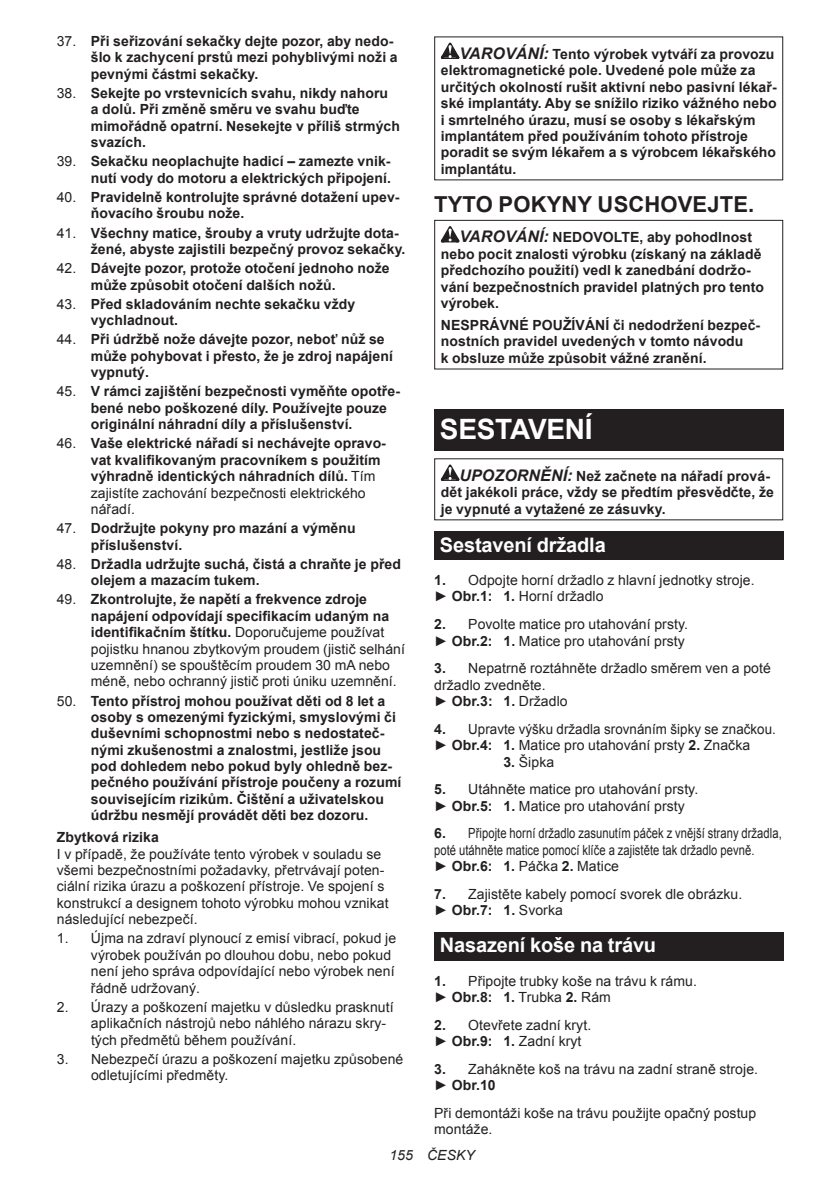
<style>
.page{position:relative;width:840px;height:1191px;background:#fff}
.page>*{position:absolute;margin:0;border:0;box-sizing:border-box;transform-origin:0 0}
.t1{font:700 28px "Arial";letter-spacing:-.01em;color:#fff}
.t2{font:700 22px "Arial";letter-spacing:.005em;color:#231f20}
.t3{font:700 20px "Arial";letter-spacing:-.01em;color:#fff}
.t4{font:700 14px/16.4px "Arial";letter-spacing:.005em;color:#231f20}
.t5{font:14px/16.4px "Arial";letter-spacing:.005em;color:#231f20}
.t6{font:14px/16.4px "Arial";letter-spacing:.005em;color:#231f20;scale:.8 1}
.t7{font:14px/16.4px "Arial";letter-spacing:.005em;color:#231f20;scale:.95 1}
.t8{font:italic 14px "Arial";letter-spacing:.005em;color:#231f20}
.s1{font-weight:400}
.s2{font-weight:700}
.s3{font-style:italic;font-size:16px}
</style>
<div class="page">
<svg style="left:440px;top:43px;width:19px;height:16px"></svg>
<svg style="left:440px;top:226px;width:19px;height:16px"></svg>
<div style="left:434px;top:220px;width:348px;height:149px;border:1px solid #231f20"></div>
<div style="left:434px;top:409px;width:348px;height:41px;background:#231f20"></div>
<svg style="left:440px;top:464px;width:19px;height:17px"></svg>
<div style="left:434px;top:531px;width:348px;height:29px;background:#231f20"></div>
<div style="left:434px;top:932px;width:348px;height:28px;background:#231f20"></div>
<p class="t4" style="left:91px;top:33px;width:308px;text-indent:-34px"><span class="s1">37.</span> Při seřizování sekačky dejte pozor, aby nedo&shy;šlo k zachycení prstů mezi pohyblivými noži a pevnými částmi sekačky.</p>
<p class="t4" style="left:91px;top:85px;width:310px;text-indent:-34px"><span class="s1">38.</span> Sekejte po vrstevnicích svahu, nikdy nahoru<br>a dolů. Při změně směru ve svahu buďte mimořádně opatrní. Nesekejte v příliš strmých svazích.</p>
<p class="t4" style="left:57px;top:154px;width:335px;text-align:right"><span class="s1">39.</span> Sekačku neoplachujte hadicí – zamezte vnik&shy;nutí vody do motoru a elektrických připojení.</p>
<p class="t4" style="left:91px;top:189px;width:310px;text-indent:-34px"><span class="s1">40.</span> Pravidelně kontrolujte správné dotažení upev&shy;ňovacího šroubu nože.</p>
<p class="t4" style="left:91px;top:225px;width:316px;text-indent:-34px"><span class="s1">41.</span> Všechny matice, šrouby a vruty udržujte dota&shy;žené, abyste zajistili bezpečný provoz sekačky.</p>
<p class="t4" style="left:91px;top:260px;width:300px;text-indent:-34px"><span class="s1">42.</span> Dávejte pozor, protože otočení jednoho nože může způsobit otočení dalších nožů.</p>
<p class="t4" style="left:91px;top:296px;width:266px;text-indent:-34px"><span class="s1">43.</span> Před skladováním nechte sekačku vždy vychladnout.</p>
<p class="t4" style="left:91px;top:332px;width:303px;text-indent:-34px"><span class="s1">44.</span> Při údržbě nože dávejte pozor, neboť nůž se může pohybovat i přesto, že je zdroj napájení vypnutý.</p>
<p class="t4" style="left:91px;top:384px;width:310px;text-indent:-34px"><span class="s1">45.</span> V rámci zajištění bezpečnosti vyměňte opotře&shy;bené nebo poškozené díly. Používejte pouze originální náhradní díly a příslušenství.</p>
<p class="t4" style="left:91px;top:436px;width:296px;text-indent:-34px"><span class="s1">46.</span> Vaše elektrické nářadí si nechávejte opravo&shy;vat kvalifikovaným pracovníkem s použitím výhradně identických náhradních dílů. <span class="s1">Tím zajistíte zachování bezpečnosti elektrického nářadí.</span></p>
<p class="t4" style="left:91px;top:520px;width:266px;text-indent:-34px"><span class="s1">47.</span> Dodržujte pokyny pro mazání a výměnu příslušenství.</p>
<p class="t4" style="left:91px;top:556px;width:311px;text-indent:-34px"><span class="s1">48.</span> Držadla udržujte suchá, čistá a chraňte je před olejem a mazacím tukem.</p>
<p class="t5" style="left:91px;top:591px;width:315px;text-indent:-34px">49. <span class="s2">Zkontrolujte, že napětí a frekvence zdroje napájení odpovídají specifikacím udaným na identifikačním štítku.</span> Doporučujeme používat pojistku hnanou zbytkovým proudem (jistič selhání uzemnění) se spouštěcím proudem 30 mA nebo méně, nebo ochranný jistič proti úniku uzemnění.</p>
<p class="t4" style="left:91px;top:693px;width:312px;text-indent:-34px"><span class="s1">50.</span> Tento přístroj mohou používat děti od 8 let a osoby s omezenými fyzickými, smyslovými či duševními schopnostmi nebo s nedostateč&shy;nými zkušenostmi a znalostmi, jestliže jsou pod dohledem nebo pokud byly ohledně bez&shy;pečného používání přístroje poučeny a rozumí souvisejícím rizikům. Čištění a uživatelskou údržbu nesmějí provádět děti bez dozoru.</p>
<p class="t4" style="left:57px;top:829px;width:103px">Zbytková rizika</p>
<p class="t5" style="left:57px;top:845px;width:333px">I v případě, že používáte tento výrobek v souladu se všemi bezpečnostními požadavky, přetrvávají poten&shy;ciální rizika úrazu a poškození přístroje. Ve spojení s konstrukcí a designem tohoto výrobku mohou vznikat následující nebezpečí.</p>
<p class="t5" style="left:91px;top:930px;width:306px;text-indent:-34px">1. Újma na zdraví plynoucí z emisí vibrací, pokud je výrobek používán po dlouhou dobu, nebo pokud není jeho správa odpovídající nebo výrobek není řádně udržovaný.</p>
<p class="t5" style="left:91px;top:998px;width:304px;text-indent:-34px">2. Úrazy a poškození majetku v důsledku prasknutí aplikačních nástrojů nebo náhlého nárazu skry&shy;tých předmětů během používání.</p>
<p class="t5" style="left:91px;top:1050px;width:314px;text-indent:-34px">3. Nebezpečí úrazu a poškození majetku způsobené odletujícími předměty.</p>
<p class="t4" style="left:440px;top:46px;width:337px;text-indent:19px"><span class="s3">VAROVÁNÍ:</span> Tento výrobek vytváří za provozu elektromagnetické pole. Uvedené pole může za určitých okolností rušit aktivní nebo pasivní lékař&shy;ské implantáty. Aby se snížilo riziko vážného nebo i smrtelného úrazu, musí se osoby s lékařským implantátem před používáním tohoto přístroje poradit se svým lékařem a s výrobcem lékařského implantátu.</p>
<h2 class="t2" style="left:434px;top:189px;width:321px">TYTO POKYNY USCHOVEJTE.</h2>
<p class="t4" style="left:440px;top:230px;width:324px;text-indent:19px"><span class="s3">VAROVÁNÍ:</span> NEDOVOLTE, aby pohodlnost nebo pocit znalosti výrobku (získaný na základě předchozího použití) vedl k zanedbání dodržo&shy;vání bezpečnostních pravidel platných pro tento výrobek.</p>
<p class="t4" style="left:440px;top:317px;width:321px">NESPRÁVNÉ POUŽÍVÁNÍ či nedodržení bezpeč&shy;nostních pravidel uvedených v tomto návodu<br>k obsluze může způsobit vážné zranění.</p>
<h1 class="t1" style="left:439px;top:410px;width:154px">SESTAVENÍ</h1>
<p class="t4" style="left:440px;top:468px;width:334px;text-indent:19px"><span class="s3">UPOZORNĚNÍ:</span> Než začnete na nářadí prová&shy;dět jakékoli práce, vždy se předtím přesvědčte, že je vypnuté a vytažené ze zásuvky.</p>
<h3 class="t3" style="left:439px;top:531px;width:167px">Sestavení držadla</h3>
<p class="t5" style="left:434px;top:572px;width:322px"><span class="s2">1.</span> Odpojte horní držadlo z hlavní jednotky stroje. ► <span class="s2">Obr.1: 1.</span> Horní držadlo</p>
<p class="t5" style="left:434px;top:616px;width:255px"><span class="s2">2.</span> Povolte matice pro utahování prsty. ► <span class="s2">Obr.2: 1.</span> Matice pro utahování prsty</p>
<p class="t5" style="left:434px;top:660px;width:338px"><span class="s2">3.</span> Nepatrně roztáhněte držadlo směrem ven a poté držadlo zvedněte.<br>► <span class="s2">Obr.3: 1.</span> Držadlo</p>
<p class="t7" style="left:434px;top:721px;width:361px"><span class="s2">4.</span> Upravte výšku držadla srovnáním šipky se značkou. ► <span class="s2">Obr.4: 1.</span> Matice pro utahování prsty <span class="s2">2.</span> Značka</p>
<p class="t5" style="left:503px;top:753px;width:52px"><span class="s2">3.</span> Šipka</p>
<p class="t5" style="left:434px;top:781px;width:265px"><span class="s2">5.</span> Utáhněte matice pro utahování prsty. ► <span class="s2">Obr.5: 1.</span> Matice pro utahování prsty</p>
<p class="t6" style="left:434px;top:825px;width:436px"><span class="s2">6.</span> Připojte horní držadlo zasunutím páček z vnější strany držadla, poté utáhněte matice pomocí klíče a zajistěte tak držadlo pevně.<br>► <span class="s2">Obr.6: 1.</span> Páčka <span class="s2">2.</span> Matice</p>
<p class="t5" style="left:434px;top:886px;width:309px"><span class="s2">7.</span> Zajistěte kabely pomocí svorek dle obrázku. ► <span class="s2">Obr.7: 1.</span> Svorka</p>
<h3 class="t3" style="left:439px;top:932px;width:218px">Nasazení koše na trávu</h3>
<p class="t5" style="left:434px;top:972px;width:264px"><span class="s2">1.</span> Připojte trubky koše na trávu k rámu. ► <span class="s2">Obr.8: 1.</span> Trubka <span class="s2">2.</span> Rám</p>
<p class="t5" style="left:434px;top:1017px;width:158px"><span class="s2">2.</span> Otevřete zadní kryt. ► <span class="s2">Obr.9: 1.</span> Zadní kryt</p>
<p class="t5" style="left:434px;top:1061px;width:325px"><span class="s2">3.</span> Zahákněte koš na trávu na zadní straně stroje. ► <span class="s2">Obr.10</span></p>
<p class="t5" style="left:434px;top:1105px;width:323px">Při demontáži koše na trávu použijte opačný postup montáže.</p>
<p class="t8" style="left:389px;top:1146px;width:87px">155 ČESKY</p>
</div>
